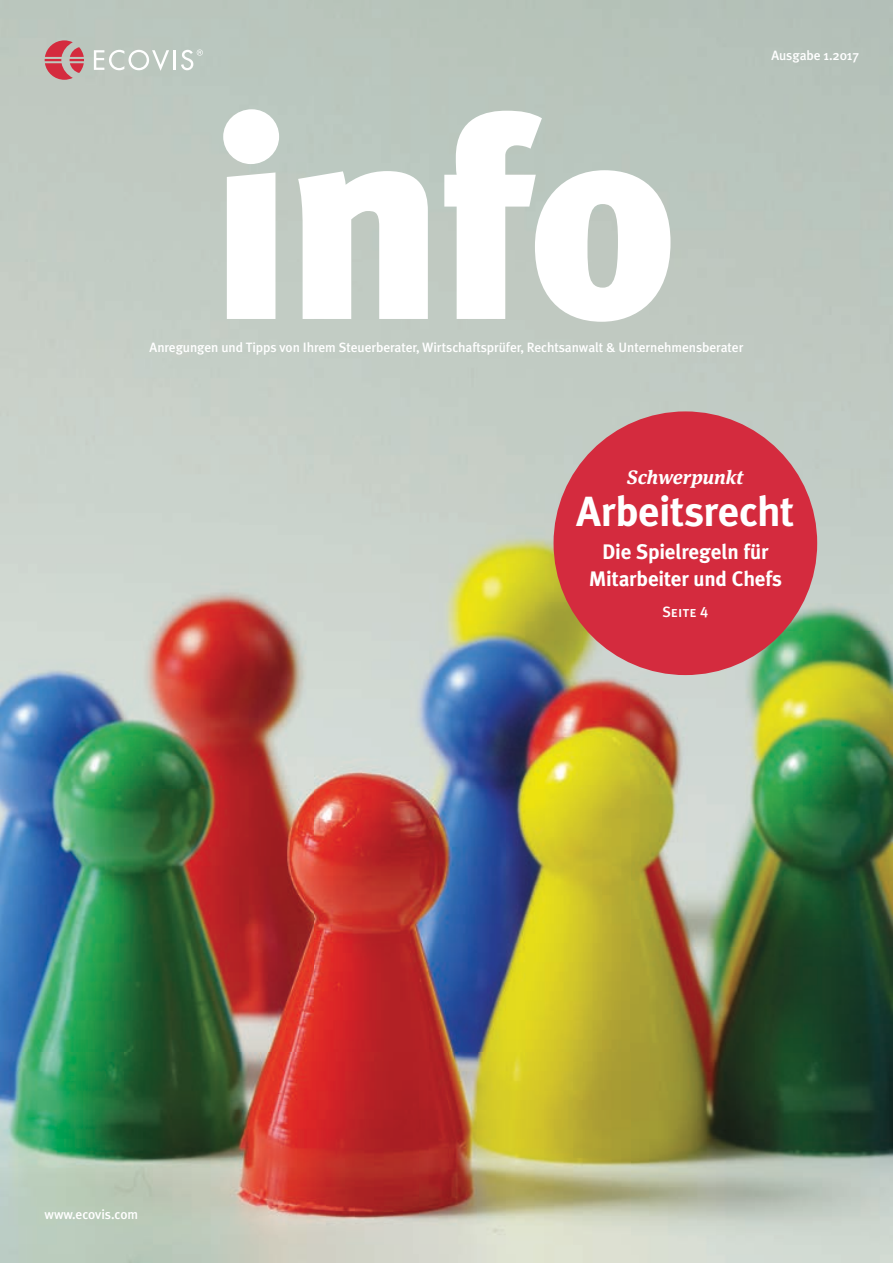
<style>
.page{position:relative;width:893px;height:1263px;background:#fff}
.page>*{position:absolute;margin:0;border:0;box-sizing:border-box;transform-origin:0 0}
.t1{font:700 42px "Meta Plus";letter-spacing:-.01em;color:#fff}
.t2{font:700 21px/27px "Meta Plus";letter-spacing:-.01em;color:#fff;text-align:center}
.t3{font:italic 700 19.5px "Meta Serif OT";color:#fff}
.t4{font:15px "Meta Plus Medium Caps";letter-spacing:-.005em;color:#fff}
.t5{font:500 13.5px "Meta Plus";letter-spacing:-.005em;color:#fff}
</style>
<div class="page">
<img style="left:0;top:0;width:893px;height:1263px">
<svg style="left:223px;top:109px;width:447px;height:213px"></svg>
<svg style="left:94px;top:50px;width:75px;height:21px"></svg>
<hr style="left:173px;top:50px;width:3px;height:20px;background:#fff">
<svg style="left:181px;top:49px;width:22px;height:21px"></svg>
<svg style="left:45px;top:40px;width:39px;height:40px;background:#c8787d"></svg>
<div style="left:553px;top:411px;width:264px;height:264px;background:#d42b3e;border-radius:50%"></div>
<p class="t5" style="left:771px;top:48px;width:89px">Ausgabe 1.2017</p>
<p class="t5" style="left:150px;top:339px;width:595px">Anregungen und Tipps von Ihrem Steuerberater, Wirtschaftsprüfer, Rechtsanwalt &amp; Unternehmensberater</p>
<h3 class="t3" style="left:627px;top:465px;width:118px">Schwerpunkt</h3>
<h1 class="t1" style="left:577px;top:487px;width:219px">Arbeitsrecht</h1>
<h2 class="t2" style="left:589px;top:539px;width:195px">Die Spielregeln für<br>Mitarbeiter und Chefs</h2>
<p class="t4" style="left:662px;top:603px;width:47px">Seite 4</p>
<p class="t5" style="left:45px;top:1206px;width:95px">www.ecovis.com</p>
</div>
